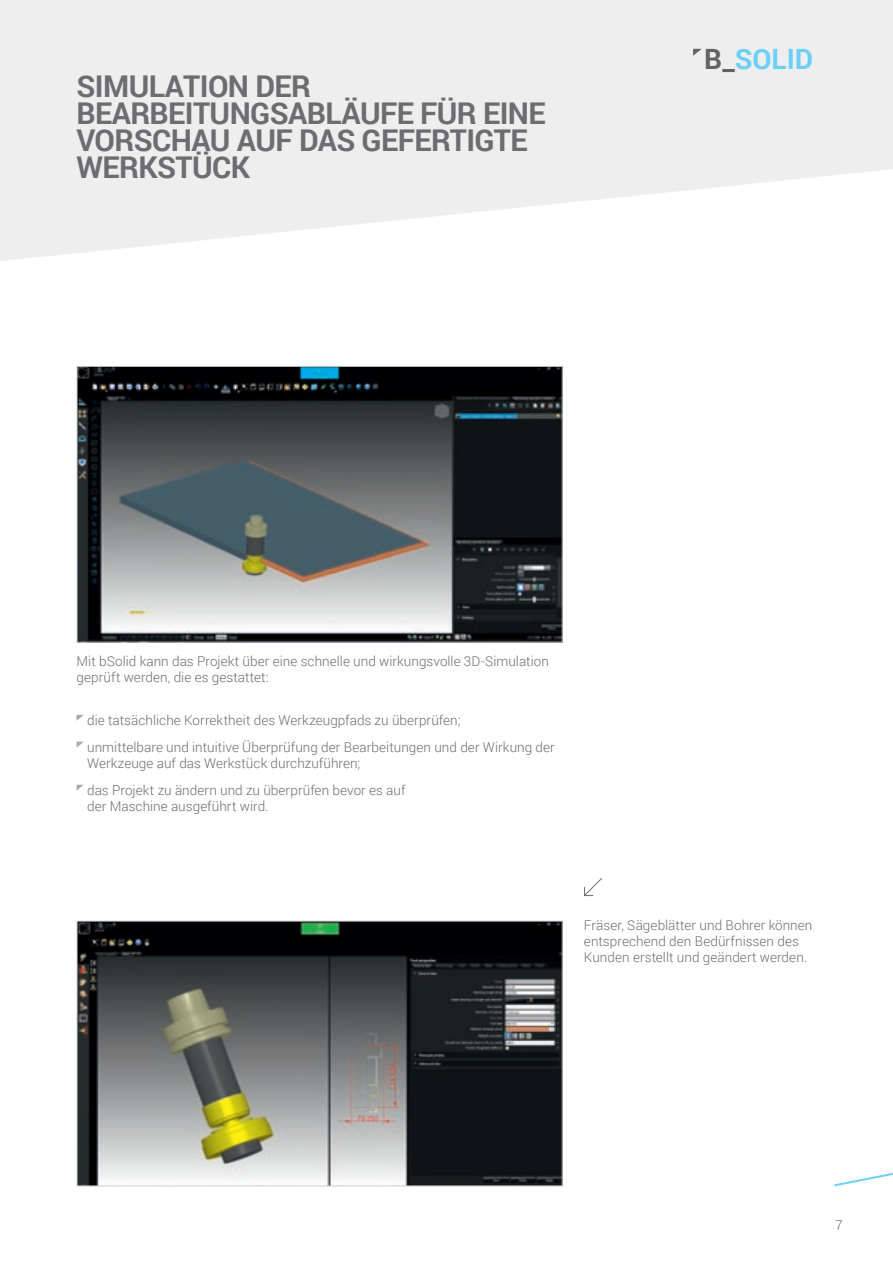
<style>
.page{position:relative;width:893px;height:1263px;background:#fff}
.page>*{position:absolute;margin:0;border:0;box-sizing:border-box;transform-origin:0 0}
.t1{font:700 30px/27px "Roboto";letter-spacing:-.02em;color:#6c6d70}
.t2{font:700 27.9px "Roboto";letter-spacing:-.005em;color:#6bcff6}
.t3{font:300 13.5px/16.2px "Roboto";letter-spacing:.005em;color:#6c6d70}
.s1{color:#636366}
</style>
<div class="page">
<svg style="left:0;top:0;width:893px;height:261px;fill:#eeeeef"></svg>
<img style="left:79px;top:368px;width:482px;height:273px">
<div style="left:77px;top:366px;width:486px;height:277px;border:1px solid #c9cacc"></div>
<img style="left:79px;top:923px;width:482px;height:261px">
<div style="left:77px;top:921px;width:486px;height:265px;border:1px solid #c9cacc"></div>
<svg style="left:584px;top:878px;width:18px;height:18px"></svg>
<svg style="left:693px;top:49px;width:9px;height:7px"></svg>
<svg style="left:834px;top:1172px;width:59px;height:14px"></svg>
<svg style="left:77px;top:715px;width:7px;height:5px"></svg>
<svg style="left:77px;top:742px;width:6px;height:5px"></svg>
<svg style="left:77px;top:785px;width:6px;height:5px"></svg>
<p class="t1" style="left:77px;top:72px;width:471px">SIMULATION DER<br>BEARBEITUNGSABLÄUFE FÜR EINE<br>VORSCHAU AUF DAS GEFERTIGTE<br>WERKSTÜCK</p>
<p class="t2" style="left:704px;top:39px;width:110px"><span class="s1">B_</span>SOLID</p>
<p class="t3" style="left:77px;top:653px;width:474px">Mit bSolid kann das Projekt über eine schnelle und wirkungsvolle 3D-Simulation geprüft werden, die es gestattet:</p>
<p class="t3" style="left:87px;top:712px;width:375px">die tatsächliche Korrektheit des Werkzeugpfads zu überprüfen;</p>
<p class="t3" style="left:87px;top:739px;width:469px">unmittelbare und intuitive Überprüfung der Bearbeitungen und der Wirkung der<br>Werkzeuge auf das Werkstück durchzuführen;</p>
<p class="t3" style="left:87px;top:782px;width:320px">das Projekt zu ändern und zu überprüfen bevor es auf der Maschine ausgeführt wird.</p>
<p class="t3" style="left:584px;top:917px;width:230px">Fräser, Sägeblätter und Bohrer können entsprechend den Bedürfnissen des<br>Kunden erstellt und geändert werden.</p>
<p class="t3" style="left:836px;top:1216px;width:9px">7</p>
</div>
